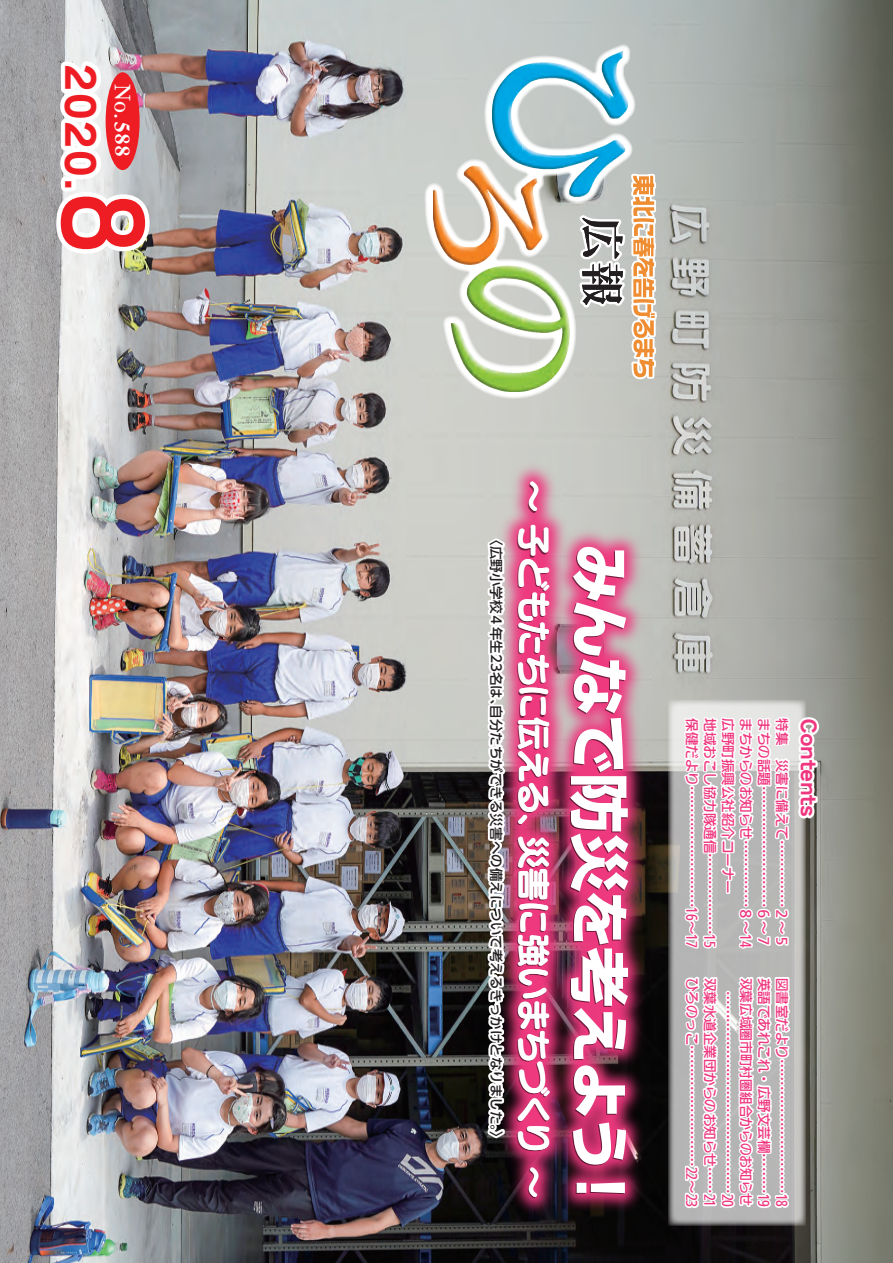
<style>
.page{position:relative;width:893px;height:1263px;background:#fff}
.page>*{position:absolute;margin:0;border:0;box-sizing:border-box;transform-origin:0 0}
.t1{font:500 105px "PN Go IWA";color:#ee1d23;scale:.87 1}
.t2{font:700 60px "UD Shin Go Pro";letter-spacing:-.055em;color:#fff}
.t3{font:700 39.75px "PN Go IWA";color:#ee1d23}
.t4{font:34.5px "Seurat Pro B";letter-spacing:-.07em;color:#fff}
.t5{font:700 22.5px "P Min IWA";color:#fff}
.t6{font:700 20.25px "PN Go IWA";letter-spacing:-.045em;color:#ef377f;scale:.95 1}
.t7{font:13.5px "SUD Go Dsp IWA HW Md";color:#ef377f}
.t8{font:500 13.5px "UD Shin Go Pro";color:#231f20}
.t9{font:13.5px "SUD Go Dsp IWA HW Md";color:#ef377f;scale:.94 1}
.s1{font-family:"Arno Pro Bold Subhead";font-weight:400;font-size:24px}
</style>
<div class="page">
<img style="left:0;top:0;width:892px;height:1263px">
<img style="left:620px;top:478px;width:77px;height:785px">
<img style="left:620px;top:492px;width:61px;height:771px">
<img style="left:448px;top:411px;width:172px;height:852px">
<img style="left:457px;top:428px;width:145px;height:827px">
<svg style="left:424px;top:44px;width:234px;height:355px;background:#d3c8b9"></svg>
<img style="left:434px;top:51px;width:193px;height:340px">
<svg style="left:668px;top:699px;width:138px;height:526px;background:#afafad"></svg>
<svg style="left:680px;top:714px;width:141px;height:237px"></svg>
<svg style="left:682px;top:973px;width:111px;height:237px"></svg>
<svg style="left:52px;top:55px;width:104px;height:203px"></svg>
<div style="left:106px;top:72px;width:34px;height:98px;background:#ee1d23;border-radius:50%"></div>
<img style="left:480px;top:535px;width:46px;height:606px">
<h3 class="t3" style="left:100px;top:63px;width:129px;rotate:90deg">2020.</h3>
<h1 class="t1" style="left:156px;top:177px;width:107px;rotate:90deg">８</h1>
<h3 class="t5" style="left:134px;top:84px;width:74px;rotate:90deg">No.<span class="s1">588</span></h3>
<p class="t8" style="left:507px;top:532px;width:613px;rotate:90deg">〈広野小学校４年生23名は、自分たちができる災害への備えについて考えるきっかけとなりました。〉</p>
<h3 class="t4" style="left:558px;top:479px;width:722px;rotate:90deg">～ 子どもたちに伝える、災害に強いまちづくり ～</h3>
<h2 class="t2" style="left:648px;top:543px;width:676px;rotate:90deg">みんなで防災を考えよう！</h2>
<p class="t7" style="left:699px;top:718px;width:231px;rotate:90deg">保健だより………………………16～17</p>
<p class="t7" style="left:717px;top:718px;width:231px;rotate:90deg">地域おこし協力隊通信………………15</p>
<p class="t7" style="left:735px;top:718px;width:177px;rotate:90deg">広野町振興公社紹介コーナー</p>
<p class="t7" style="left:753px;top:718px;width:231px;rotate:90deg">まちからのお知らせ……………８～14</p>
<p class="t7" style="left:771px;top:718px;width:231px;rotate:90deg">まちの話題………………………６～７</p>
<p class="t7" style="left:789px;top:718px;width:231px;rotate:90deg">特集　災害に備えて……………２～５</p>
<h3 class="t6" style="left:818px;top:718px;width:106px;rotate:90deg">Contents</h3>
<p class="t7" style="left:699px;top:977px;width:231px;rotate:90deg">ひろのっこ………………………22～23</p>
<p class="t7" style="left:717px;top:977px;width:231px;rotate:90deg">双葉水道企業団からのお知らせ……21</p>
<p class="t7" style="left:735px;top:977px;width:231px;rotate:90deg">　………………………………………20</p>
<p class="t9" style="left:753px;top:977px;width:244px;rotate:90deg">双葉広域圏市町村圏組合からのお知らせ</p>
<p class="t7" style="left:771px;top:977px;width:231px;rotate:90deg">英語であれこれ・広野文芸欄………19</p>
<p class="t7" style="left:789px;top:977px;width:231px;rotate:90deg">図書室だより…………………………18</p>
</div>
